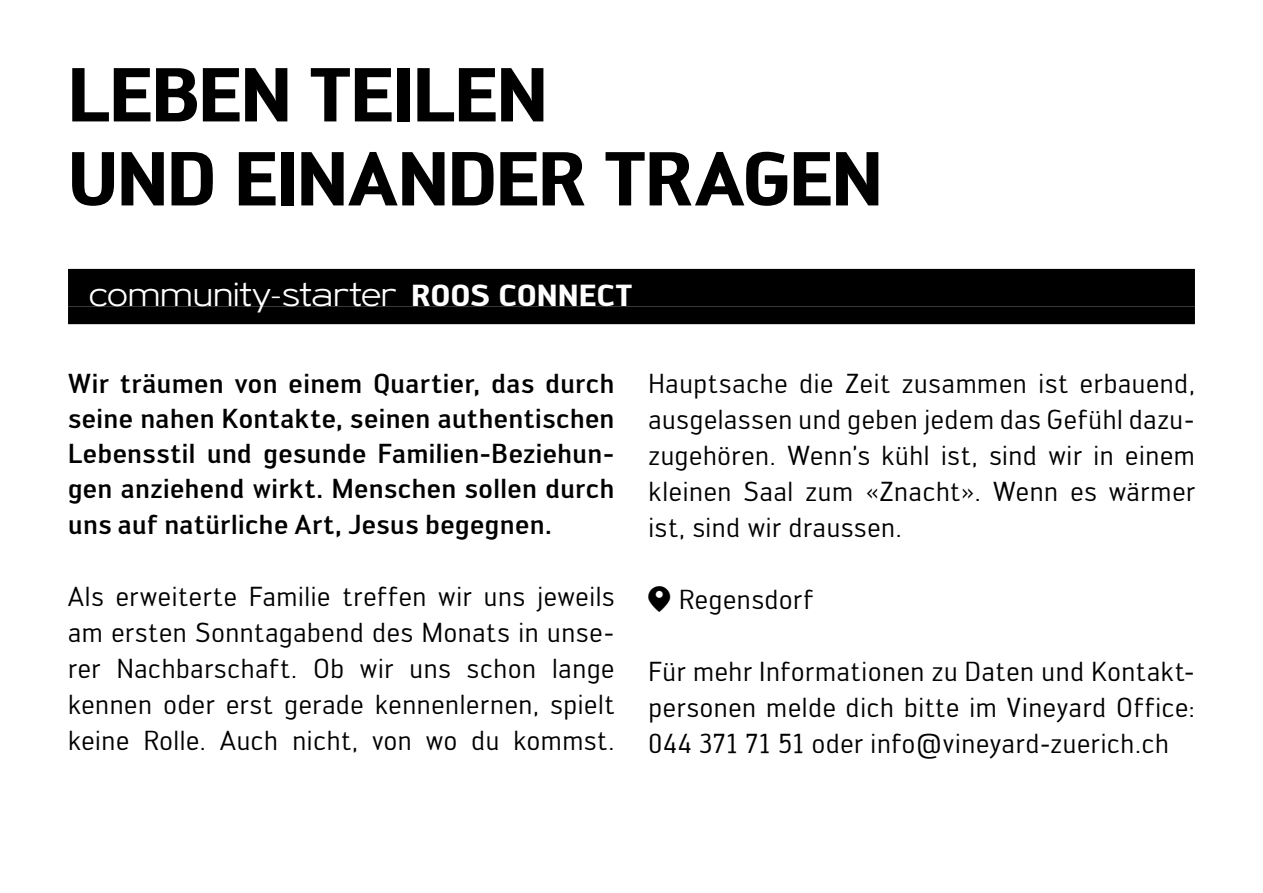
<style>
.page{position:relative;width:1263px;height:893px;background:#fff}
.page>*{position:absolute;margin:0;border:0;box-sizing:border-box;transform-origin:0 0}
.RS_Kurzbeschrieb{font:700 75px/84px "Engel";letter-spacing:-.01em;color:#000}
.RS_Name{font:300 32.4px "Vineyard";letter-spacing:.02em;color:#fff}
.RS_Satz{font:27px/36px "Engel";letter-spacing:.025em;color:#000;text-align:justify}
.RS_Lead{font:500 27px/35.4px "Engel";letter-spacing:.015em;color:#000;text-align:justify}
.s1{font-family:"Engel"}
.s2{font-family:"Engel";font-weight:700;font-size:30px}
</style>
<div class="page">
<div style="left:68px;top:269px;width:1127px;height:37px;background:#000"></div>
<div style="left:68px;top:306px;width:1127px;height:18px;background:#000"></div>
<p class="RS_Kurzbeschrieb" style="left:68px;top:52px;width:816px">LEBEN TEILEN<br>UND EINANDER TRAGEN</p>
<p class="RS_Name" style="left:89px;top:283px;width:544px">community<span class="s1">-</span>starter <span class="s2">ROOS CONNECT</span></p>
<p class="RS_Lead" style="left:68px;top:365px;width:548px">Wir träumen von einem Quartier, das durch seine nahen Kontakte, seinen authentischen Lebensstil und gesunde Familien-Beziehun&shy;gen anziehend wirkt. Menschen sollen durch uns auf natürliche Art, Jesus begegnen.</p>
<p class="RS_Satz" style="left:68px;top:578px;width:548px">Als erweiterte Familie treffen wir uns jeweils am ersten Sonntagabend des Monats in unse&shy;rer Nachbarschaft. Ob wir uns schon lange kennen oder erst gerade kennenlernen, spielt keine Rolle. Auch nicht, von wo du kommst.</p>
<p class="RS_Satz" style="left:648px;top:366px;width:548px">Hauptsache die Zeit zusammen ist erbauend, ausgelassen und geben jedem das Gefühl dazu&shy;zugehören. Wenn’s kühl ist, sind wir in einem kleinen Saal zum «Znacht». Wenn es wärmer ist, sind wir draussen.</p>
<p class="RS_Satz" style="left:648px;top:582px;width:166px"><sub>j</sub> Regensdorf</p>
<p class="RS_Satz" style="left:648px;top:654px;width:548px">Für mehr Informationen zu Daten und Kontakt&shy;personen melde dich bitte im Vineyard Office:<br>044 371 71 51 oder info@vineyard-zuerich.ch</p>
</div>
